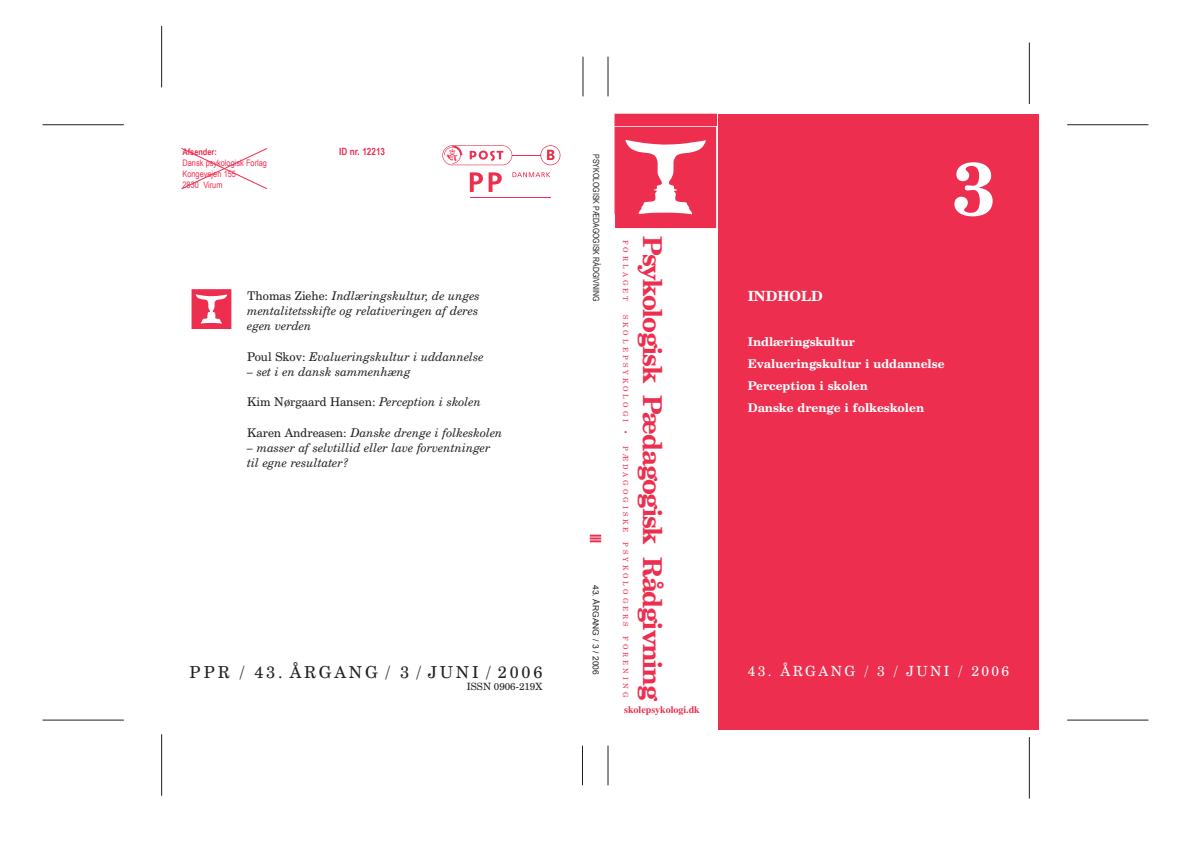
<style>
.page{position:relative;width:1191px;height:842px;background:#fff}
.page>*{position:absolute;margin:0;border:0;box-sizing:border-box;transform-origin:0 0}
.t1{font:700 75px "Century Schoolbook BT";color:#fff}
.t2{font:700 26px "Century Schoolbook BT";letter-spacing:-.05em;color:#ee2e4e}
.t3{font:16.5px "Century Schoolbook BT";letter-spacing:.17em;color:#231f20}
.t4{font:700 14.7px "Frutiger";color:#ee2e4e}
.t5{font:14px "Century Schoolbook BT";letter-spacing:.17em;color:#fff}
.t6{font:700 14px "Century Schoolbook BT";color:#fff}
.t7{font:italic 12px/15.2px "Century Schoolbook BT";color:#231f20}
.t8{font:700 12px/22px "Century Schoolbook BT";color:#fff}
.t9{font:12px "Century Schoolbook BT";color:#231f20}
.t10{font:700 10px "Times";color:#ee2e4e}
.t11{font:10px "Century Schoolbook BT";color:#231f20}
.t12{font:700 10px "Arial Narrow";color:#ee2e4e}
.t13{font:9px/11px "Arial Narrow";color:#ee2e4e}
.t14{font:700 9px "Arial Narrow";color:#ee2e4e}
.t15{font:8.5px "Arial Narrow";color:#231f20}
.t16{font:8.5px "Arial";color:#231f20}
.t17{font:7px "Century Schoolbook BT";letter-spacing:.44em;color:#ee2e4e}
.s1{font-style:normal}
.s2{font-style:italic}
</style>
<div class="page">
<div style="left:615px;top:114px;width:101px;height:100px;background:#ee2e4e"></div>
<div style="left:718px;top:114px;width:320px;height:616px;background:#ee2e4e"></div>
<svg style="left:615px;top:140px;width:101px;height:88px"></svg>
<div style="left:191px;top:289px;width:41px;height:40px;background:#f9b6c1"></div>
<svg style="left:191px;top:289px;width:40px;height:40px;background:#f15a74"></svg>
<hr style="left:161px;top:26px;width:1px;height:61px;background:#231f20">
<hr style="left:583px;top:57px;width:1px;height:39px;background:#231f20">
<hr style="left:608px;top:57px;width:1px;height:39px;background:#231f20">
<hr style="left:582px;top:746px;width:1px;height:39px;background:#231f20">
<hr style="left:608px;top:746px;width:1px;height:39px;background:#231f20">
<hr style="left:1029px;top:43px;width:1px;height:61px;background:#231f20">
<hr style="left:161px;top:734px;width:1px;height:62px;background:#231f20">
<hr style="left:1029px;top:737px;width:1px;height:62px;background:#231f20">
<hr style="left:1067px;top:124px;width:81px;height:1px;background:#231f20">
<hr style="left:1067px;top:720px;width:81px;height:1px;background:#231f20">
<hr style="left:43px;top:720px;width:81px;height:1px;background:#231f20">
<hr style="left:43px;top:124px;width:81px;height:1px;background:#231f20">
<svg style="left:512px;top:172px;width:38px;height:5px"></svg>
<hr style="left:470px;top:197px;width:80px;height:1px;background:#ee2e4e">
<svg style="left:470px;top:172px;width:32px;height:20px"></svg>
<svg style="left:442px;top:145px;width:118px;height:20px"></svg>
<svg style="left:181px;top:148px;width:86px;height:42px"></svg>
<svg style="left:590px;top:535px;width:11px;height:7px"></svg>
<p class="t14" style="left:182px;top:145px;width:36px">Afsender:</p>
<p class="t12" style="left:339px;top:144px;width:48px">ID nr. 12213</p>
<p class="t13" style="left:182px;top:157px;width:86px">Dansk psykologisk Forlag<br>Kongevejen 155<br>2830 Virum</p>
<p class="t7" style="left:247px;top:288px;width:234px"><span class="s1">Thomas Ziehe:</span> Indlæringskultur, de unges mentalitetsskifte og relativeringen af deres egen verden</p>
<p class="t7" style="left:247px;top:349px;width:238px"><span class="s1">Poul Skov:</span> Evalueringskultur i uddannelse</p>
<p class="t7" style="left:247px;top:364px;width:165px">– set i en dansk sammenhæng</p>
<p class="t9" style="left:247px;top:395px;width:235px">Kim Nørgaard Hansen: <span class="s2">Perception i skolen</span></p>
<p class="t7" style="left:247px;top:425px;width:257px"><span class="s1">Karen Andreasen:</span> Danske drenge i folkeskolen</p>
<p class="t7" style="left:247px;top:440px;width:245px">– masser af selvtillid eller lave forventninger til egne resultater?</p>
<p class="t4" style="left:546px;top:146px;width:10px">B</p>
<h3 class="t3" style="left:190px;top:662px;width:354px">PPR / 43. ÅRGANG / 3 / JUNI / 2006</h3>
<p class="t11" style="left:467px;top:680px;width:77px">ISSN 0906-219X</p>
<p class="t15" style="left:602px;top:154px;width:149px;rotate:90deg">PSYKOLOGISK PÆDAGOGISK RÅDGIVNING</p>
<p class="t16" style="left:601px;top:585px;width:91px;rotate:90deg">43. ÅRGANG / 3 / 2006</p>
<p class="t17" style="left:630px;top:240px;width:63px;rotate:90deg">FORLAGET</p>
<p class="t17" style="left:630px;top:315px;width:121px;rotate:90deg">SKOLEPSYKOLOGI •</p>
<p class="t17" style="left:630px;top:446px;width:88px;rotate:90deg">PÆDAGOGISKE</p>
<p class="t17" style="left:630px;top:542px;width:86px;rotate:90deg">PSYKOLOGERS</p>
<p class="t17" style="left:630px;top:636px;width:63px;rotate:90deg">FORENING</p>
<h2 class="t2" style="left:669px;top:236px;width:466px;rotate:90deg">Psykologisk Pædagogisk Rådgivning</h2>
<h1 class="t1" style="left:951px;top:141px;width:45px">3</h1>
<p class="t6" style="left:747px;top:288px;width:77px">INDHOLD</p>
<p class="t8" style="left:747px;top:331px;width:198px">Indlæringskultur<br>Evalueringskultur i uddannelse<br>Perception i skolen<br>Danske drenge i folkeskolen</p>
<p class="t5" style="left:747px;top:662px;width:263px">43. ÅRGANG / 3 / JUNI / 2006</p>
<p class="t10" style="left:624px;top:703px;width:77px">skolepsykologi.dk</p>
</div>
